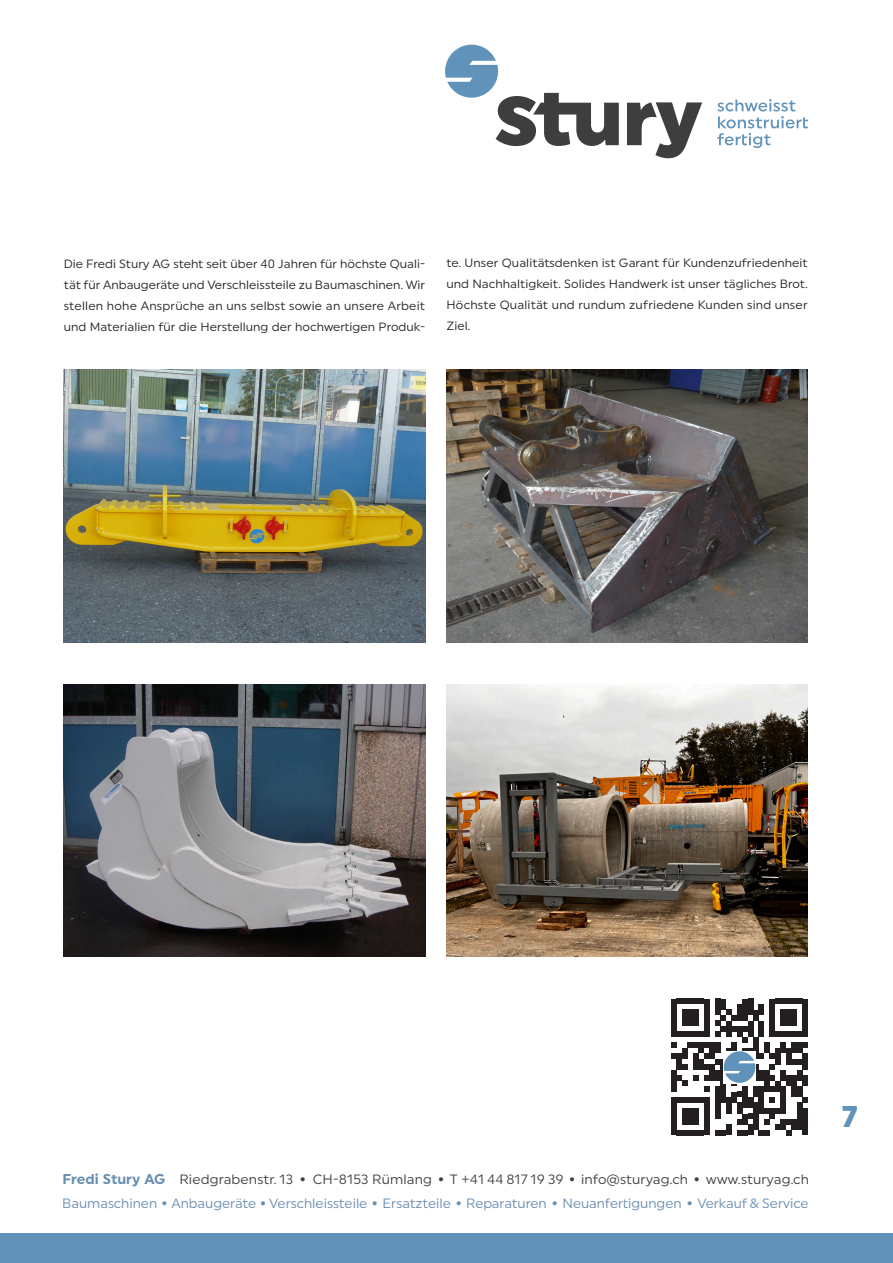
<style>
.page{position:relative;width:893px;height:1263px;background:#fff}
.page>*{position:absolute;margin:0;border:0;box-sizing:border-box;transform-origin:0 0}
.t1{font:900 30px "Uniform";color:#6193ba}
.t2{font:13.5px/24.8px "Uniform";color:#688db1}
.t3{font:12px/21px "Uniform";letter-spacing:.005em;color:#231f20;text-align:justify}
.s1{font-weight:700;font-size:14.25px}
.s2{color:#3e3e3f}
.s3{font-weight:700;color:#3e3e3f}
.s4{font-weight:700}
</style>
<div class="page">
<svg style="left:445px;top:45px;width:174px;height:101px"></svg>
<svg style="left:627px;top:102px;width:75px;height:56px"></svg>
<svg style="left:717px;top:99px;width:91px;height:49px"></svg>
<div style="left:0;top:1233px;width:893px;height:30px;background:#6193ba"></div>
<img style="left:64px;top:370px;width:361px;height:272px">
<img style="left:446px;top:370px;width:362px;height:272px">
<img style="left:64px;top:685px;width:361px;height:272px">
<div style="left:671px;top:999px;width:6px;height:32px;background:#231f20"></div>
<div style="left:671px;top:1097px;width:6px;height:11px;background:#231f20"></div>
<div style="left:671px;top:1108px;width:6px;height:16px;background:#231f20"></div>
<div style="left:671px;top:1124px;width:6px;height:11px;background:#231f20"></div>
<div style="left:682px;top:1010px;width:6px;height:16px;background:#231f20"></div>
<div style="left:682px;top:1108px;width:6px;height:16px;background:#231f20"></div>
<div style="left:688px;top:1010px;width:5px;height:16px;background:#231f20"></div>
<div style="left:688px;top:1108px;width:5px;height:16px;background:#231f20"></div>
<div style="left:693px;top:1010px;width:6px;height:16px;background:#231f20"></div>
<div style="left:693px;top:1108px;width:6px;height:16px;background:#231f20"></div>
<svg style="left:677px;top:999px;width:27px;height:5px"></svg>
<svg style="left:677px;top:1130px;width:27px;height:5px"></svg>
<div style="left:704px;top:999px;width:5px;height:32px;background:#231f20"></div>
<svg style="left:671px;top:1031px;width:38px;height:71px"></svg>
<div style="left:704px;top:1097px;width:5px;height:11px;background:#231f20"></div>
<div style="left:704px;top:1108px;width:5px;height:16px;background:#231f20"></div>
<div style="left:704px;top:1124px;width:5px;height:11px;background:#231f20"></div>
<div style="left:709px;top:1042px;width:6px;height:17px;background:#231f20"></div>
<div style="left:709px;top:1064px;width:6px;height:17px;background:#231f20"></div>
<div style="left:715px;top:999px;width:5px;height:16px;background:#231f20"></div>
<div style="left:720px;top:999px;width:6px;height:11px;background:#231f20"></div>
<div style="left:737px;top:1004px;width:5px;height:16px;background:#231f20"></div>
<div style="left:742px;top:999px;width:6px;height:21px;background:#231f20"></div>
<div style="left:748px;top:999px;width:5px;height:16px;background:#231f20"></div>
<div style="left:759px;top:1004px;width:5px;height:11px;background:#231f20"></div>
<div style="left:770px;top:999px;width:5px;height:32px;background:#231f20"></div>
<svg style="left:775px;top:999px;width:27px;height:5px"></svg>
<div style="left:802px;top:999px;width:6px;height:32px;background:#231f20"></div>
<svg style="left:715px;top:1010px;width:93px;height:125px"></svg>
<img style="left:446px;top:685px;width:362px;height:272px">
<p class="t3" style="left:64px;top:253px;width:363px">Die Fredi Stury AG steht seit über 40 Jahren für höchste Quali&shy;tät für Anbaugeräte und Verschleissteile zu Baumaschinen. Wir stellen hohe Ansprüche an uns selbst sowie an unsere Arbeit und Materialien für die Herstellung der hochwertigen Produk-</p>
<p class="t3" style="left:446px;top:252px;width:363px">te. Unser Qualitätsdenken ist Garant für Kundenzufriedenheit und Nachhaltigkeit. Solides Handwerk ist unser tägliches Brot.<br>Höchste Qualität und rundum zufriedene Kunden sind unser Ziel.</p>
<p class="t2" style="left:62px;top:1166px;width:748px"><span class="s1">Fredi Stury AG</span> <span class="s2">Riedgrabenstr. 13</span> <span class="s3">•</span> <span class="s2">CH-8153 Rümlang</span> <span class="s3">•</span> <span class="s2">T +41 44 817 19 39</span> <span class="s3">•</span> <span class="s2">info@sturyag.ch</span> <span class="s3">•</span> <span class="s2">www.sturyag.ch<br></span>Baumaschinen <span class="s4">•</span> Anbaugeräte <span class="s4">•</span> Verschleissteile <span class="s4">•</span> Ersatzteile <span class="s4">•</span> Reparaturen <span class="s4">•</span> Neuanfertigungen <span class="s4">•</span> Verkauf &amp; Service</p>
<h1 class="t1" style="left:842px;top:1098px;width:18px">7</h1>
</div>
